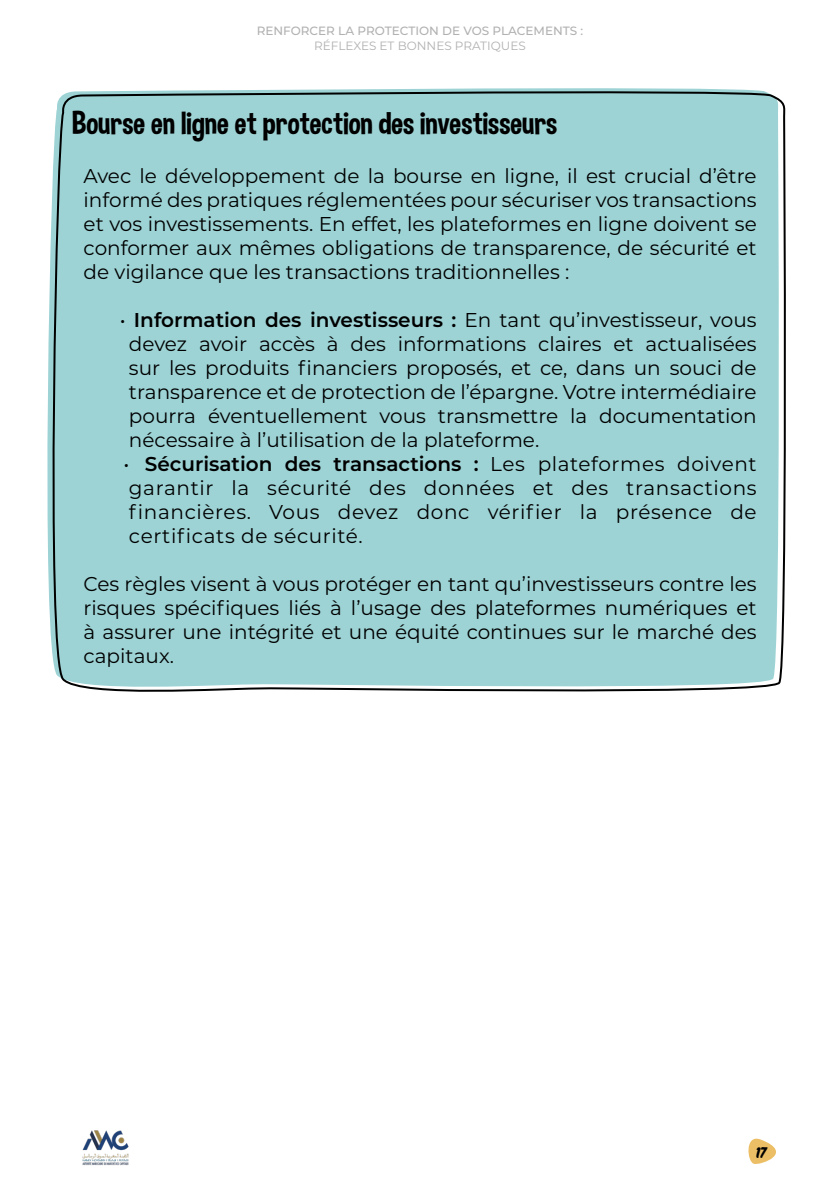
<style>
.page{position:relative;width:840px;height:1191px;background:#fff}
.page>*{position:absolute;margin:0;border:0;box-sizing:border-box;transform-origin:0 0}
.t1{font:32px "Dimbo";color:#000}
.t2{font:20px/24px "Montserrat";color:#000;text-align:justify}
.t3{font:16px "Luckystar";color:#000}
.t4{font:500 12px "Montserrat";color:#b2b1b1}
.t5{font:12px "Montserrat";color:#b2b1b1}
.s1{font-weight:600}
</style>
<div class="page">
<svg style="left:748px;top:1138px;width:28px;height:26px"></svg>
<img style="left:82px;top:1130px;width:47px;height:36px">
<div style="left:47px;top:88px;width:739px;height:604px;background:#9dd3d5"></div>
<p class="t4" style="left:256px;top:23px;width:328px">RENFORCER LA PROTECTION DE VOS PLACEMENTS :</p>
<p class="t5" style="left:314px;top:37px;width:213px">RÉFLEXES ET BONNES PRATIQUES</p>
<h1 class="t1" style="left:72px;top:104px;width:486px">Bourse en ligne et protection des investisseurs</h1>
<p class="t2" style="left:83px;top:163px;width:674px">Avec le développement de la bourse en ligne, il est crucial d’être informé des pratiques réglementées pour sécuriser vos transactions et vos investissements. En effet, les plateformes en ligne doivent se conformer aux mêmes obligations de transparence, de sécurité et de vigilance que les transactions traditionnelles :</p>
<p class="t2" style="left:129px;top:307px;width:629px;text-indent:-9px">• <span class="s1">Information des investisseurs :</span> En tant qu’investisseur, vous devez avoir accès à des informations claires et actualisées sur les produits financiers proposés, et ce, dans un souci de transparence et de protection de l’épargne. Votre intermédiaire pourra éventuellement vous transmettre la documentation nécessaire à l’utilisation de la plateforme.</p>
<p class="t2" style="left:123px;top:451px;width:634px">• <span class="s1">Sécurisation des transactions :</span> Les plateformes doivent garantir la sécurité des données et des transactions financières. Vous devez donc vérifier la présence de certificats de sécurité.</p>
<p class="t2" style="left:83px;top:571px;width:674px">Ces règles visent à vous protéger en tant qu’investisseurs contre les risques spécifiques liés à l’usage des plateformes numériques et à assurer une intégrité et une équité continues sur le marché des capitaux.</p>
<p class="t3" style="left:756px;top:1144px;width:11px">17</p>
</div>
